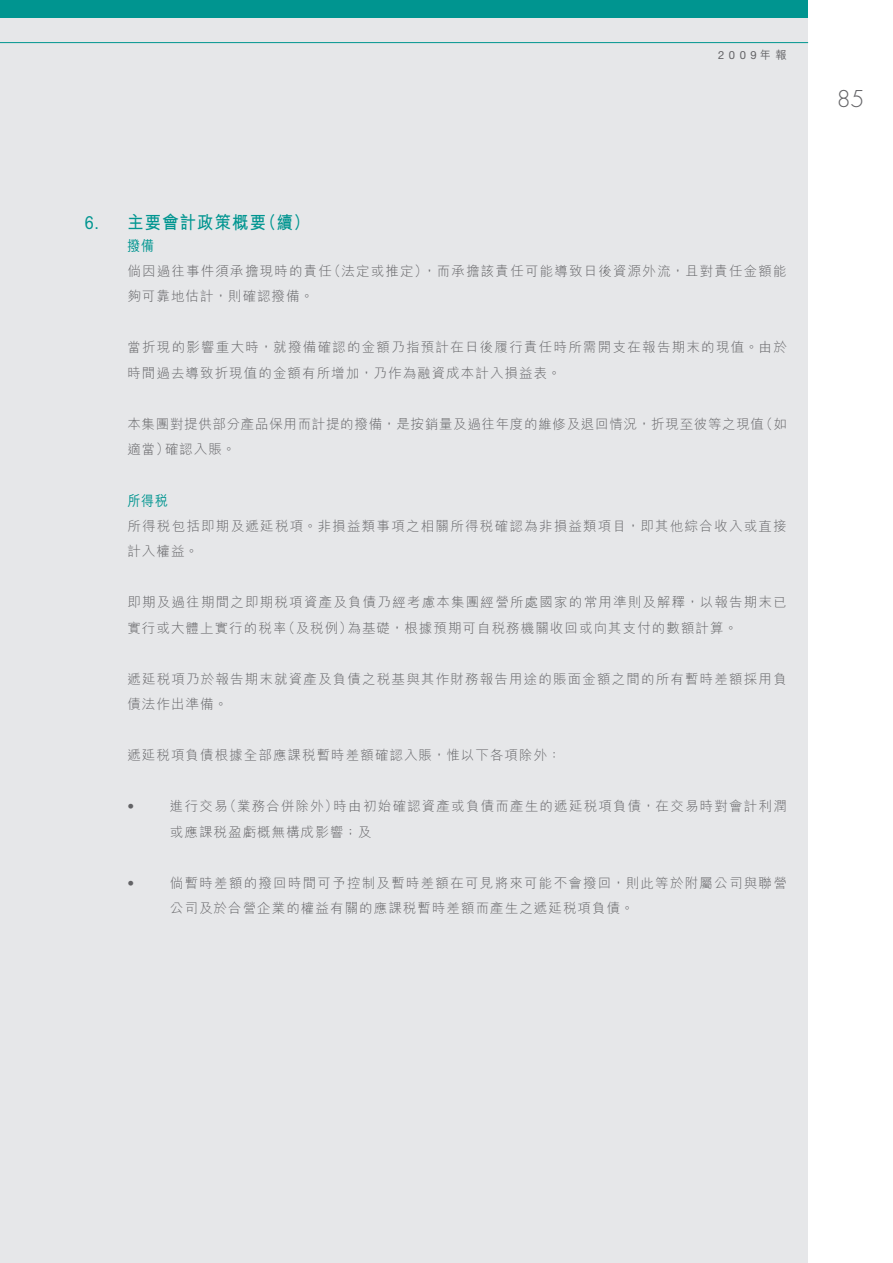
<style>
.page{position:relative;width:893px;height:1263px;background:#fff}
.page>*{position:absolute;margin:0;border:0;box-sizing:border-box;transform-origin:0 0}
.t1{font:300 22.5px "Futura Std";color:#636366}
.t2{font:18px "M Hei HK Bold B5 pc H";letter-spacing:.08em;color:#009590;scale:.9 1}
.t3{font:14.25px "M Hei HK Medium B5 pc H";color:#009590;scale:.9 1}
.t4{font:13.5px/25.5px "M Hei HK Light B5 pc H";letter-spacing:.09em;color:#636366}
.t5{font:13.5px/25.5px "M Hei HK Light B5 pc H";letter-spacing:.05em;color:#636366}
.t6{font:300 13.5px "Helvetica Neue LT Std";color:#636366}
.t7{font:11.25px "Helvetica Neue LT Std";color:#636366}
.s1{font-family:"M Hei HK Medium B5 pc H"}
</style>
<div class="page">
<div style="left:0;top:0;width:808px;height:1263px;background:#e6e7e9"></div>
<div style="left:0;top:0;width:808px;height:17px;background:#009590"></div>
<hr style="left:0;top:42px;width:808px;height:1px;background:#009590">
<p class="t7" style="left:718px;top:50px;width:70px">2009 <span class="s1">年報</span></p>
<h2 class="t2" style="left:85px;top:215px;width:251px">6. 主要會計政策概要（續）</h2>
<p class="t3" style="left:127px;top:240px;width:31px">撥備</p>
<p class="t4" style="left:127px;top:260px;width:661px">倘因過往事件須承擔現時的責任（法定或推定），而承擔該責任可能導致日後資源外流，且對責任金額能夠可靠地估計，則確認撥備。</p>
<p class="t4" style="left:127px;top:336px;width:661px">當折現的影響重大時，就撥備確認的金額乃指預計在日後履行責任時所需開支在報告期末的現值。由於時間過去導致折現值的金額有所增加，乃作為融資成本計入損益表。</p>
<p class="t5" style="left:127px;top:413px;width:661px">本集團對提供部分產品保用而計提的撥備，是按銷量及過往年度的維修及退回情況，折現至彼等之現值（如適當）確認入賬。</p>
<p class="t3" style="left:127px;top:495px;width:46px">所得稅</p>
<p class="t4" style="left:127px;top:515px;width:661px">所得稅包括即期及遞延稅項。非損益類事項之相關所得稅確認為非損益類項目，即其他綜合收入或直接計入權益。</p>
<p class="t4" style="left:127px;top:591px;width:661px">即期及過往期間之即期稅項資產及負債乃經考慮本集團經營所處國家的常用準則及解釋，以報告期末已實行或大體上實行的稅率（及稅例）為基礎，根據預期可自稅務機關收回或向其支付的數額計算。</p>
<p class="t4" style="left:127px;top:668px;width:661px">遞延稅項乃於報告期末就資產及負債之稅基與其作財務報告用途的賬面金額之間的所有暫時差額採用負債法作出準備。</p>
<p class="t4" style="left:127px;top:744px;width:435px">遞延稅項負債根據全部應課稅暫時差額確認入賬，惟以下各項除外：</p>
<p class="t6" style="left:127px;top:801px;width:8px">•</p>
<p class="t4" style="left:170px;top:795px;width:618px">進行交易（業務合併除外）時由初始確認資產或負債而產生的遞延稅項負債，在交易時對會計利潤或應課稅盈虧概無構成影響；及</p>
<p class="t6" style="left:127px;top:878px;width:8px">•</p>
<p class="t4" style="left:170px;top:872px;width:618px">倘暫時差額的撥回時間可予控制及暫時差額在可見將來可能不會撥回，則此等於附屬公司與聯營公司及於合營企業的權益有關的應課稅暫時差額而產生之遞延稅項負債。</p>
<h1 class="t1" style="left:836px;top:86px;width:29px">85</h1>
</div>
